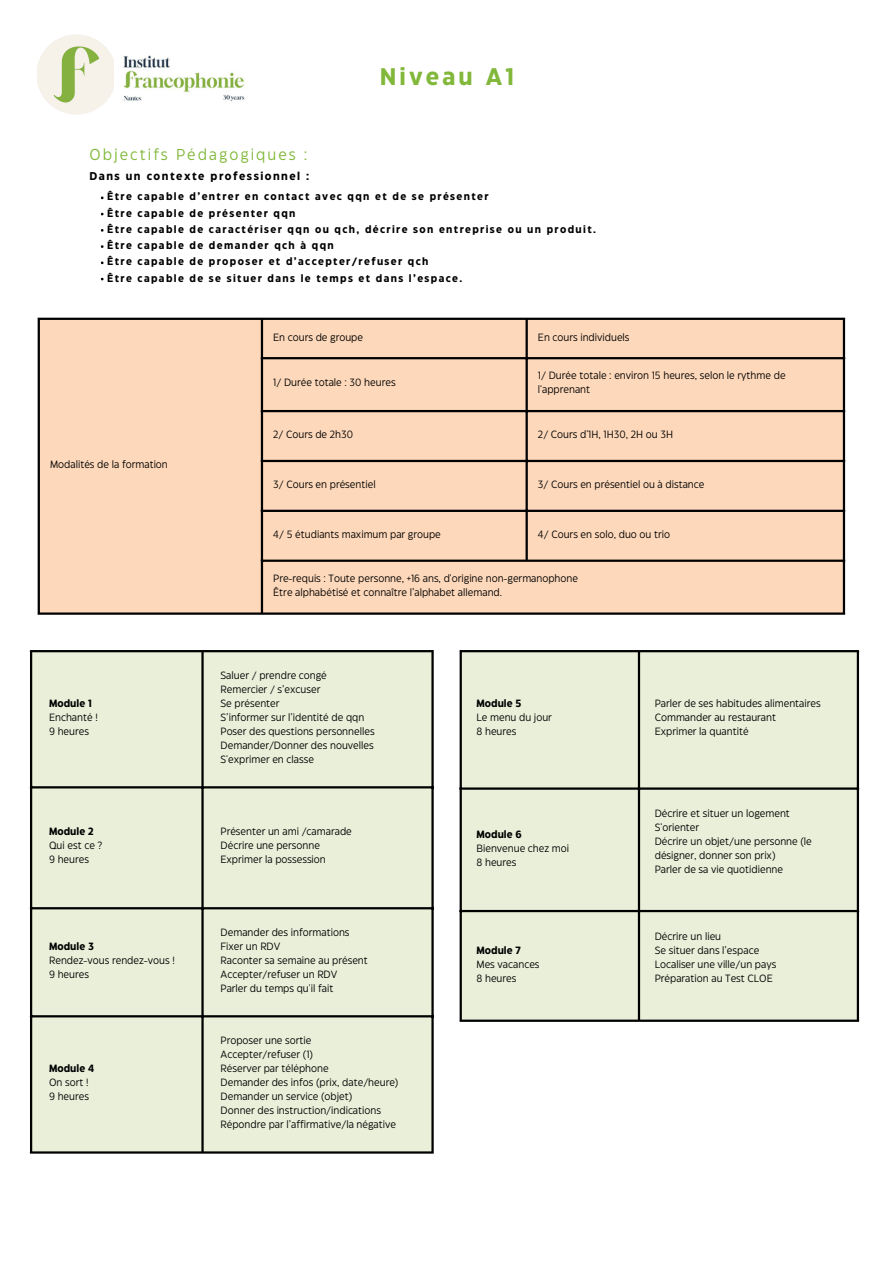
<style>
.page{position:relative;width:894px;height:1264px;background:#fff}
.page>*{position:absolute;margin:0;border:0;box-sizing:border-box;transform-origin:0 0}
.t1{font:700 24px "Eastman Grotesque";letter-spacing:.13em;color:#81b839}
.t2{font:15.75px "Eastman Grotesque";letter-spacing:.13em;color:#81b839}
.t3{font:700 11.25px "Eastman Grotesque";letter-spacing:.13em;color:#000}
.t4{font:10.5px/14px "Eastman Grotesque";color:#000}
.t5{font:700 10.5px "Eastman Grotesque";letter-spacing:.13em;color:#000}
</style>
<div class="page">
<div style="left:40px;top:320px;width:802px;height:292px;background:#fdd8ba"></div>
<hr style="left:38px;top:320px;width:2px;height:292px;background:#000">
<hr style="left:261px;top:320px;width:2px;height:292px;background:#000">
<hr style="left:525px;top:320px;width:2px;height:239px;background:#000">
<hr style="left:842px;top:320px;width:2px;height:292px;background:#000">
<hr style="left:38px;top:318px;width:806px;height:2px;background:#000">
<hr style="left:261px;top:357px;width:583px;height:2px;background:#000">
<hr style="left:261px;top:410px;width:583px;height:2px;background:#000">
<hr style="left:261px;top:460px;width:583px;height:2px;background:#000">
<hr style="left:261px;top:509px;width:583px;height:3px;background:#000">
<hr style="left:261px;top:559px;width:583px;height:3px;background:#000">
<hr style="left:38px;top:612px;width:806px;height:2px;background:#000">
<img style="left:38px;top:34px;width:76px;height:81px">
<div style="left:32px;top:652px;width:399px;height:499px;background:#e9efd9"></div>
<hr style="left:30px;top:652px;width:2px;height:499px;background:#000">
<hr style="left:201px;top:652px;width:2px;height:499px;background:#000">
<hr style="left:431px;top:652px;width:2px;height:499px;background:#000">
<hr style="left:30px;top:650px;width:403px;height:2px;background:#000">
<hr style="left:30px;top:786px;width:403px;height:2px;background:#000">
<hr style="left:30px;top:907px;width:403px;height:2px;background:#000">
<hr style="left:30px;top:1015px;width:403px;height:2px;background:#000">
<hr style="left:30px;top:1151px;width:403px;height:2px;background:#000">
<div style="left:461px;top:652px;width:395px;height:367px;background:#e9efd9"></div>
<hr style="left:459px;top:652px;width:2px;height:367px;background:#000">
<hr style="left:637px;top:652px;width:3px;height:367px;background:#000">
<hr style="left:856px;top:652px;width:2px;height:367px;background:#000">
<hr style="left:459px;top:650px;width:399px;height:2px;background:#000">
<hr style="left:459px;top:787px;width:399px;height:2px;background:#000">
<hr style="left:459px;top:909px;width:399px;height:3px;background:#000">
<hr style="left:459px;top:1019px;width:399px;height:2px;background:#000">
<img style="left:123px;top:55px;width:122px;height:46px">
<p class="t1" style="left:379px;top:67px;width:136px">Niveau A1</p>
<p class="t2" style="left:89px;top:149px;width:219px">Objectifs Pédagogiques :</p>
<p class="t3" style="left:89px;top:172px;width:221px">Dans un contexte professionnel :</p>
<p class="t5" style="left:107px;top:192px;width:383px">Être capable d’entrer en contact avec qqn et de se présenter</p>
<p class="t5" style="left:107px;top:209px;width:190px">Être capable de présenter qqn</p>
<p class="t5" style="left:107px;top:225px;width:490px">Être capable de caractériser qqn ou qch, décrire son entreprise ou un produit.</p>
<p class="t5" style="left:107px;top:241px;width:228px">Être capable de demander qch à qqn</p>
<p class="t5" style="left:107px;top:257px;width:322px">Être capable de proposer et d’accepter/refuser qch</p>
<p class="t5" style="left:107px;top:274px;width:356px">Être capable de se situer dans le temps et dans l’espace.</p>
<p class="t4" style="left:50px;top:458px;width:119px">Modalités de la formation</p>
<p class="t5" style="left:49px;top:699px;width:44px">Module 1</p>
<p class="t4" style="left:49px;top:711px;width:50px">Enchanté !</p>
<p class="t4" style="left:49px;top:725px;width:41px">9 heures</p>
<p class="t5" style="left:49px;top:827px;width:46px">Module 2</p>
<p class="t4" style="left:49px;top:839px;width:54px">Qui est ce ?</p>
<p class="t4" style="left:49px;top:853px;width:41px">9 heures</p>
<p class="t5" style="left:49px;top:942px;width:46px">Module 3</p>
<p class="t4" style="left:49px;top:954px;width:127px">Rendez-vous rendez-vous !</p>
<p class="t4" style="left:49px;top:968px;width:41px">9 heures</p>
<p class="t5" style="left:49px;top:1064px;width:47px">Module 4</p>
<p class="t4" style="left:49px;top:1076px;width:41px">On sort !</p>
<p class="t4" style="left:49px;top:1090px;width:41px">9 heures</p>
<p class="t4" style="left:273px;top:330px;width:91px">En cours de groupe</p>
<h1 class="t4" style="left:538px;top:330px;width:93px">En cours individuels</h1>
<p class="t4" style="left:273px;top:376px;width:124px">1/ Durée totale : 30 heures</p>
<p class="t4" style="left:538px;top:369px;width:249px">1/ Durée totale : environ 15 heures, selon le rythme de l'apprenant</p>
<p class="t4" style="left:273px;top:428px;width:81px">2/ Cours de 2h30</p>
<p class="t4" style="left:538px;top:428px;width:137px">2/ Cours d'1H, 1H30, 2H ou 3H</p>
<p class="t4" style="left:273px;top:478px;width:104px">3/ Cours en présentiel</p>
<p class="t4" style="left:538px;top:478px;width:168px">3/ Cours en présentiel ou à distance</p>
<p class="t4" style="left:273px;top:528px;width:169px">4/ 5 étudiants maximum par groupe</p>
<p class="t4" style="left:538px;top:528px;width:134px">4/ Cours en solo, duo ou trio</p>
<p class="t4" style="left:273px;top:571px;width:306px">Pre-requis : Toute personne, +16 ans, d'origine non-germanophone</p>
<p class="t4" style="left:273px;top:585px;width:230px">Être alphabétisé et connaître l’alphabet allemand.</p>
<p class="t4" style="left:220px;top:669px;width:108px">Saluer / prendre congé</p>
<p class="t4" style="left:220px;top:683px;width:101px">Remercier / s’excuser</p>
<p class="t4" style="left:220px;top:697px;width:60px">Se présenter</p>
<p class="t4" style="left:220px;top:711px;width:145px">S’informer sur l’identité de qqn</p>
<p class="t4" style="left:220px;top:725px;width:155px">Poser des questions personnelles</p>
<p class="t4" style="left:220px;top:739px;width:155px">Demander/Donner des nouvelles</p>
<p class="t4" style="left:220px;top:753px;width:95px">S'exprimer en classe</p>
<p class="t4" style="left:220px;top:825px;width:133px">Présenter un ami /camarade</p>
<p class="t4" style="left:220px;top:839px;width:101px">Décrire une personne</p>
<p class="t4" style="left:220px;top:853px;width:107px">Exprimer la possession</p>
<p class="t4" style="left:220px;top:926px;width:130px">Demander des informations</p>
<p class="t4" style="left:220px;top:940px;width:61px">Fixer un RDV</p>
<p class="t4" style="left:220px;top:954px;width:149px">Raconter sa semaine au présent</p>
<p class="t4" style="left:220px;top:968px;width:118px">Accepter/refuser un RDV</p>
<p class="t4" style="left:220px;top:982px;width:114px">Parler du temps qu'il fait</p>
<p class="t4" style="left:220px;top:1034px;width:92px">Proposer une sortie</p>
<p class="t4" style="left:220px;top:1048px;width:94px">Accepter/refuser (1)</p>
<p class="t4" style="left:220px;top:1062px;width:110px">Réserver par téléphone</p>
<p class="t4" style="left:220px;top:1076px;width:179px">Demander des infos (prix, date/heure)</p>
<p class="t4" style="left:220px;top:1090px;width:133px">Demander un service (objet)</p>
<p class="t4" style="left:220px;top:1104px;width:177px">Donner des instruction/indications<br>Répondre par l’affirmative/la négative</p>
<p class="t5" style="left:476px;top:699px;width:46px">Module 5</p>
<p class="t4" style="left:476px;top:711px;width:77px">Le menu du jour</p>
<p class="t4" style="left:476px;top:725px;width:41px">8 heures</p>
<p class="t5" style="left:476px;top:829px;width:47px">Module 6</p>
<p class="t4" style="left:476px;top:841px;width:94px">Bienvenue chez moi</p>
<p class="t4" style="left:476px;top:855px;width:41px">8 heures</p>
<p class="t5" style="left:476px;top:946px;width:46px">Module 7</p>
<p class="t4" style="left:476px;top:958px;width:65px">Mes vacances</p>
<p class="t4" style="left:476px;top:972px;width:41px">8 heures</p>
<p class="t4" style="left:654px;top:697px;width:167px">Parler de ses habitudes alimentaires</p>
<p class="t4" style="left:654px;top:711px;width:123px">Commander au restaurant</p>
<p class="t4" style="left:654px;top:725px;width:95px">Exprimer la quantité</p>
<p class="t4" style="left:654px;top:806px;width:137px">Décrire et situer un logement</p>
<p class="t4" style="left:654px;top:820px;width:46px">S'orienter</p>
<p class="t4" style="left:654px;top:834px;width:158px">Décrire un objet/une personne (le désigner, donner son prix)</p>
<p class="t4" style="left:654px;top:862px;width:130px">Parler de sa vie quotidienne</p>
<p class="t4" style="left:654px;top:930px;width:68px">Décrire un lieu</p>
<p class="t4" style="left:654px;top:944px;width:106px">Se situer dans l’espace</p>
<p class="t4" style="left:654px;top:958px;width:123px">Localiser une ville/un pays</p>
<p class="t4" style="left:654px;top:972px;width:119px">Préparation au Test CLOE</p>
</div>
